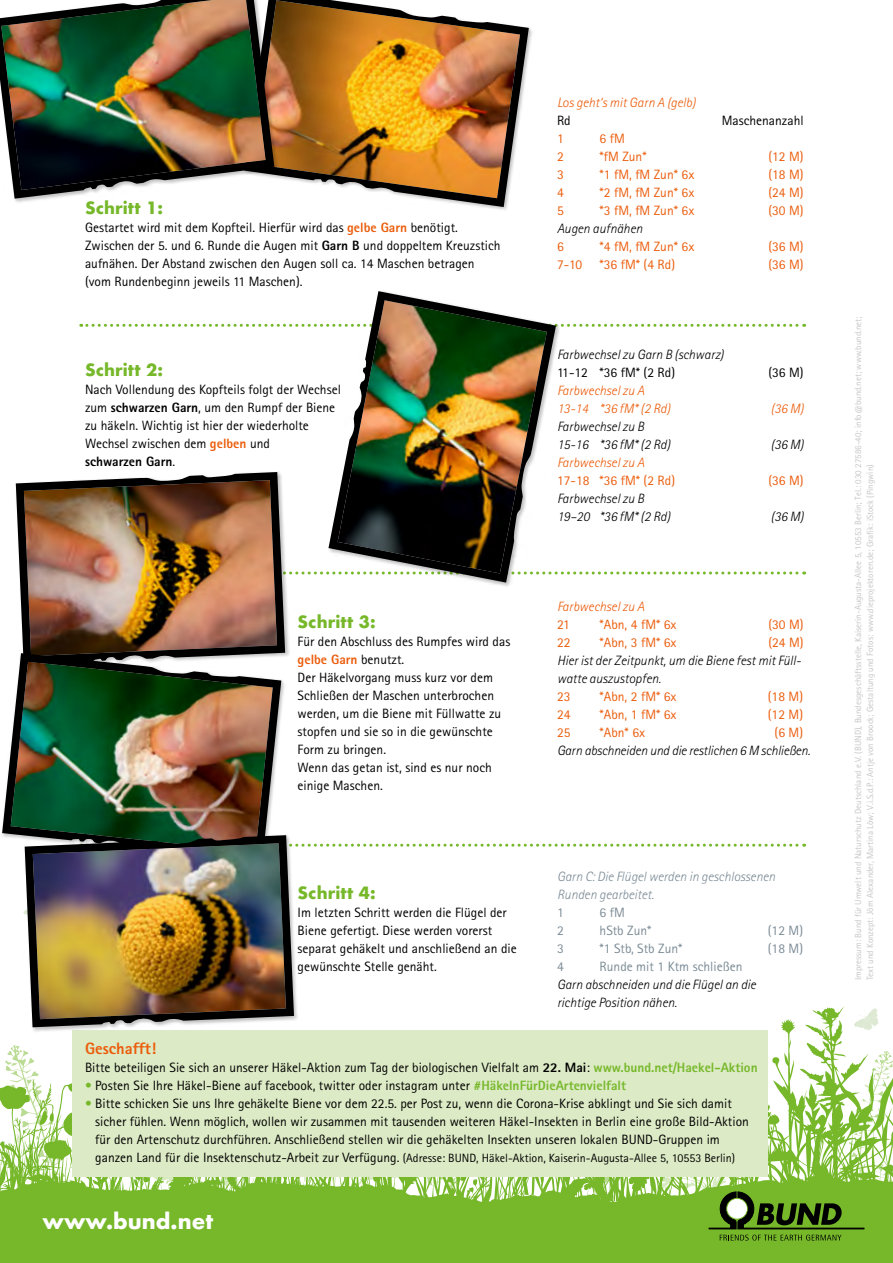
<style>
.page{position:relative;width:893px;height:1263px;background:#fff}
.page>*{position:absolute;margin:0;border:0;box-sizing:border-box;transform-origin:0 0}
.t1{font:700 21px "Futura";color:#fff}
.t2{font:700 16.5px "Futura";color:#76b82a}
.t3{font:800 16.5px "Agfa Rotis Sans Serif";color:#eb5c0b}
.t4{font:13.5px/18px "Agfa Rotis Sans Serif";color:#000}
.t5{font:italic 300 13.5px/18px "Agfa Rotis Sans Serif";color:#000}
.t6{font:13.5px "Agfa Rotis Sans Serif";color:#eb5c0b}
.t7{font:italic 300 13.5px "Agfa Rotis Sans Serif";color:#eb5c0b}
.t8{font:13.5px "Agfa Rotis Sans Serif";color:#7b8b95}
.t9{font:italic 300 13.5px/18px "Agfa Rotis Sans Serif";color:#7b8b95}
.t10{font:800 13.5px "Agfa Rotis Sans Serif";color:#000}
.t11{font:12px "Agfa Rotis Sans Serif";color:#000}
.t12{font:9px/12px "Agfa Rotis Sans Serif";color:#c6c6c6}
.s1{font-weight:800;color:#eb5c0b}
.s2{font-weight:800}
.s3{font-weight:400}
.s4{font-weight:800;color:#76b82a}
.s5{color:#76b82a}
.s6{font-size:13.5px}
</style>
<div class="page">
<svg style="left:81px;top:324px;width:724px;height:3px"></svg>
<img style="left:279px;top:0;width:250px;height:207px">
<div style="left:0;top:0;width:279px;height:203px;background:#000;opacity:.25"></div>
<img style="left:0;top:0;width:274px;height:199px">
<img style="left:328px;top:291px;width:228px;height:189px">
<svg style="left:285px;top:480px;width:520px;height:176px"></svg>
<img style="left:16px;top:472px;width:269px;height:180px">
<img style="left:2px;top:653px;width:279px;height:186px">
<svg style="left:0;top:843px;width:893px;height:420px"></svg>
<img style="left:25px;top:835px;width:269px;height:192px">
<p class="t2" style="left:85px;top:196px;width:80px">Schritt 1:</p>
<p class="t4" style="left:85px;top:219px;width:374px">Gestartet wird mit dem Kopfteil. Hierfür wird das <span class="s1">gelbe Garn</span> benötigt.</p>
<p class="t4" style="left:85px;top:237px;width:417px">Zwischen der 5. und 6. Runde die Augen mit <span class="s2">Garn B</span> und doppeltem Kreuzstich aufnähen. Der Abstand zwischen den Augen soll ca. 14 Maschen betragen (vom Rundenbeginn jeweils 11 Maschen).</p>
<p class="t2" style="left:85px;top:358px;width:80px">Schritt 2:</p>
<p class="t4" style="left:85px;top:381px;width:257px">Nach Vollendung des Kopfteils folgt der Wechsel</p>
<p class="t4" style="left:85px;top:399px;width:252px">zum <span class="s2">schwarzen Garn</span>, um den Rumpf der Biene</p>
<p class="t4" style="left:85px;top:417px;width:225px">zu häkeln. Wichtig ist hier der wiederholte</p>
<p class="t4" style="left:85px;top:435px;width:186px">Wechsel zwischen dem <span class="s1">gelben</span> und</p>
<p class="t10" style="left:85px;top:453px;width:92px">schwarzen Garn<span class="s3">.</span></p>
<p class="t2" style="left:298px;top:610px;width:80px">Schritt 3:</p>
<p class="t4" style="left:298px;top:633px;width:214px">Für den Abschluss des Rumpfes wird das <span class="s1">gelbe Garn</span> benutzt.</p>
<p class="t4" style="left:298px;top:669px;width:198px">Der Häkelvorgang muss kurz vor dem<br>Schließen der Maschen unterbrochen</p>
<p class="t4" style="left:298px;top:705px;width:205px">werden, um die Biene mit Füllwatte zu stopfen und sie so in die gewünschte<br>Form zu bringen.</p>
<p class="t4" style="left:298px;top:759px;width:196px">Wenn das getan ist, sind es nur noch</p>
<p class="t4" style="left:298px;top:777px;width:87px">einige Maschen.</p>
<p class="t2" style="left:298px;top:880px;width:80px">Schritt 4:</p>
<p class="t4" style="left:298px;top:903px;width:221px">Im letzten Schritt werden die Flügel der Biene gefertigt. Diese werden vorerst separat gehäkelt und anschließend an die gewünschte Stelle genäht.</p>
<p class="t7" style="left:557px;top:95px;width:140px">Los geht‘s mit Garn A (gelb)</p>
<p class="t4" style="left:557px;top:112px;width:15px">Rd</p>
<p class="t4" style="left:722px;top:112px;width:83px">Maschenanzahl</p>
<p class="t6" style="left:557px;top:131px;width:8px">1</p>
<p class="t6" style="left:600px;top:131px;width:27px">6 fM</p>
<p class="t6" style="left:557px;top:149px;width:8px">2</p>
<p class="t6" style="left:600px;top:149px;width:48px">*fM Zun*</p>
<p class="t6" style="left:768px;top:149px;width:37px">(12 M)</p>
<p class="t6" style="left:557px;top:167px;width:8px">3</p>
<p class="t6" style="left:600px;top:167px;width:96px">*1 fM, fM Zun* 6x</p>
<p class="t6" style="left:768px;top:167px;width:37px">(18 M)</p>
<p class="t6" style="left:557px;top:185px;width:8px">4</p>
<p class="t6" style="left:600px;top:185px;width:96px">*2 fM, fM Zun* 6x</p>
<p class="t6" style="left:768px;top:185px;width:37px">(24 M)</p>
<p class="t6" style="left:557px;top:203px;width:8px">5</p>
<p class="t6" style="left:600px;top:203px;width:96px">*3 fM, fM Zun* 6x</p>
<p class="t6" style="left:768px;top:203px;width:37px">(30 M)</p>
<p class="t5" style="left:557px;top:220px;width:87px">Augen aufnähen</p>
<p class="t6" style="left:557px;top:239px;width:8px">6</p>
<p class="t6" style="left:600px;top:239px;width:96px">*4 fM, fM Zun* 6x</p>
<p class="t6" style="left:768px;top:239px;width:37px">(36 M)</p>
<p class="t6" style="left:557px;top:257px;width:27px">7-10</p>
<p class="t6" style="left:600px;top:257px;width:77px">*36 fM* (4 Rd)</p>
<p class="t6" style="left:768px;top:257px;width:37px">(36 M)</p>
<p class="t5" style="left:557px;top:346px;width:168px">Farbwechsel zu Garn B (schwarz)</p>
<p class="t4" style="left:557px;top:364px;width:120px">11-12 *36 fM* (2 Rd)</p>
<p class="t4" style="left:768px;top:364px;width:37px">(36 M)</p>
<p class="t7" style="left:557px;top:383px;width:89px">Farbwechsel zu A</p>
<p class="t7" style="left:557px;top:401px;width:115px">13-14 *36 fM* (2 Rd)</p>
<p class="t7" style="left:771px;top:401px;width:34px">(36 M)</p>
<p class="t5" style="left:557px;top:418px;width:88px">Farbwechsel zu B</p>
<p class="t5" style="left:557px;top:436px;width:115px">15-16 *36 fM* (2 Rd)</p>
<p class="t5" style="left:771px;top:436px;width:34px">(36 M)</p>
<p class="t7" style="left:557px;top:455px;width:89px">Farbwechsel zu A</p>
<p class="t6" style="left:557px;top:473px;width:120px">17-18 *36 fM* (2 Rd)</p>
<p class="t6" style="left:768px;top:473px;width:37px">(36 M)</p>
<p class="t5" style="left:557px;top:490px;width:88px">Farbwechsel zu B</p>
<p class="t5" style="left:557px;top:508px;width:115px">19–20 *36 fM* (2 Rd)</p>
<p class="t5" style="left:771px;top:508px;width:34px">(36 M)</p>
<p class="t7" style="left:557px;top:599px;width:89px">Farbwechsel zu A</p>
<p class="t6" style="left:557px;top:617px;width:14px">21</p>
<p class="t6" style="left:600px;top:617px;width:78px">*Abn, 4 fM* 6x</p>
<p class="t6" style="left:768px;top:617px;width:37px">(30 M)</p>
<p class="t6" style="left:557px;top:635px;width:15px">22</p>
<p class="t6" style="left:600px;top:635px;width:78px">*Abn, 3 fM* 6x</p>
<p class="t6" style="left:768px;top:635px;width:37px">(24 M)</p>
<p class="t5" style="left:557px;top:652px;width:245px">Hier ist der Zeitpunkt, um die Biene fest mit Füll&shy;watte auszustopfen.</p>
<p class="t6" style="left:557px;top:689px;width:15px">23</p>
<p class="t6" style="left:600px;top:689px;width:78px">*Abn, 2 fM* 6x</p>
<p class="t6" style="left:768px;top:689px;width:37px">(18 M)</p>
<p class="t6" style="left:557px;top:707px;width:15px">24</p>
<p class="t6" style="left:600px;top:707px;width:78px">*Abn, 1 fM* 6x</p>
<p class="t6" style="left:768px;top:707px;width:37px">(12 M)</p>
<p class="t6" style="left:557px;top:725px;width:15px">25</p>
<p class="t6" style="left:600px;top:725px;width:47px">*Abn* 6x</p>
<p class="t6" style="left:775px;top:725px;width:30px">(6 M)</p>
<p class="t5" style="left:557px;top:742px;width:255px">Garn abschneiden und die restlichen 6 M schließen.</p>
<p class="t9" style="left:557px;top:868px;width:220px">Garn C: Die Flügel werden in geschlossenen<br>Runden gearbeitet.</p>
<p class="t8" style="left:557px;top:905px;width:8px">1</p>
<p class="t8" style="left:600px;top:905px;width:27px">6 fM</p>
<p class="t8" style="left:557px;top:923px;width:8px">2</p>
<p class="t8" style="left:600px;top:923px;width:53px">hStb Zun*</p>
<p class="t8" style="left:768px;top:923px;width:37px">(12 M)</p>
<p class="t8" style="left:557px;top:941px;width:8px">3</p>
<p class="t8" style="left:600px;top:941px;width:84px">*1 Stb, Stb Zun*</p>
<p class="t8" style="left:768px;top:941px;width:37px">(18 M)</p>
<p class="t8" style="left:557px;top:959px;width:8px">4</p>
<p class="t8" style="left:600px;top:959px;width:144px">Runde mit 1 Ktm schließen</p>
<p class="t5" style="left:557px;top:976px;width:200px">Garn abschneiden und die Flügel an die richtige Position nähen.</p>
<p class="t3" style="left:85px;top:1038px;width:73px">Geschafft!</p>
<p class="t4" style="left:85px;top:1059px;width:674px">Bitte beteiligen Sie sich an unserer Häkel-Aktion zum Tag der biologischen Vielfalt am <span class="s2">22. Mai</span>: <span class="s4">www.bund.net/Haekel-Aktion</span></p>
<p class="t4" style="left:85px;top:1077px;width:543px"><span class="s5">•</span> Posten Sie Ihre Häkel-Biene auf facebook, twitter oder instagram unter <span class="s4">#HäkelnFürDieArtenvielfalt</span></p>
<p class="t4" style="left:95px;top:1095px;width:655px;text-indent:-10px"><span class="s5">•</span> Bitte schicken Sie uns Ihre gehäkelte Biene vor dem 22.5. per Post zu, wenn die Corona-Krise abklingt und Sie sich damit sicher fühlen. Wenn möglich, wollen wir zusammen mit tausenden weiteren Häkel-Insekten in Berlin eine große Bild-Aktion für den Artenschutz durchführen. Anschließend stellen wir die gehäkelten Insekten unseren lokalen BUND-Gruppen im</p>
<p class="t11" style="left:95px;top:1151px;width:641px"><span class="s6">ganzen Land für die Insektenschutz-Arbeit zur Verfügung.</span> (Adresse: BUND, Häkel-Aktion, Kaiserin-Augusta-Allee 5, 10553 Berlin)</p>
<p class="t1" style="left:43px;top:1206px;width:172px">www.bund.net</p>
<p class="t12" style="left:852px;top:980px;width:665px;rotate:-90deg">Impressum: Bund für Umwelt und Naturschutz Deutschland e.V. (BUND), Bundesgeschäftsstelle, Kaiserin-Augusta-Allee 5, 10553 Berlin; Tel.: 030 27586-40; info@bund.net; www.bund.net;<br>Text und Konzept: Jörn Alexander, Martina Löw; V.i.S.d.P.: Antje von Broock; Gestaltung und Fotos: www.dieprojektoren.de; Grafik: iStock (Pingwin)</p>
</div>
